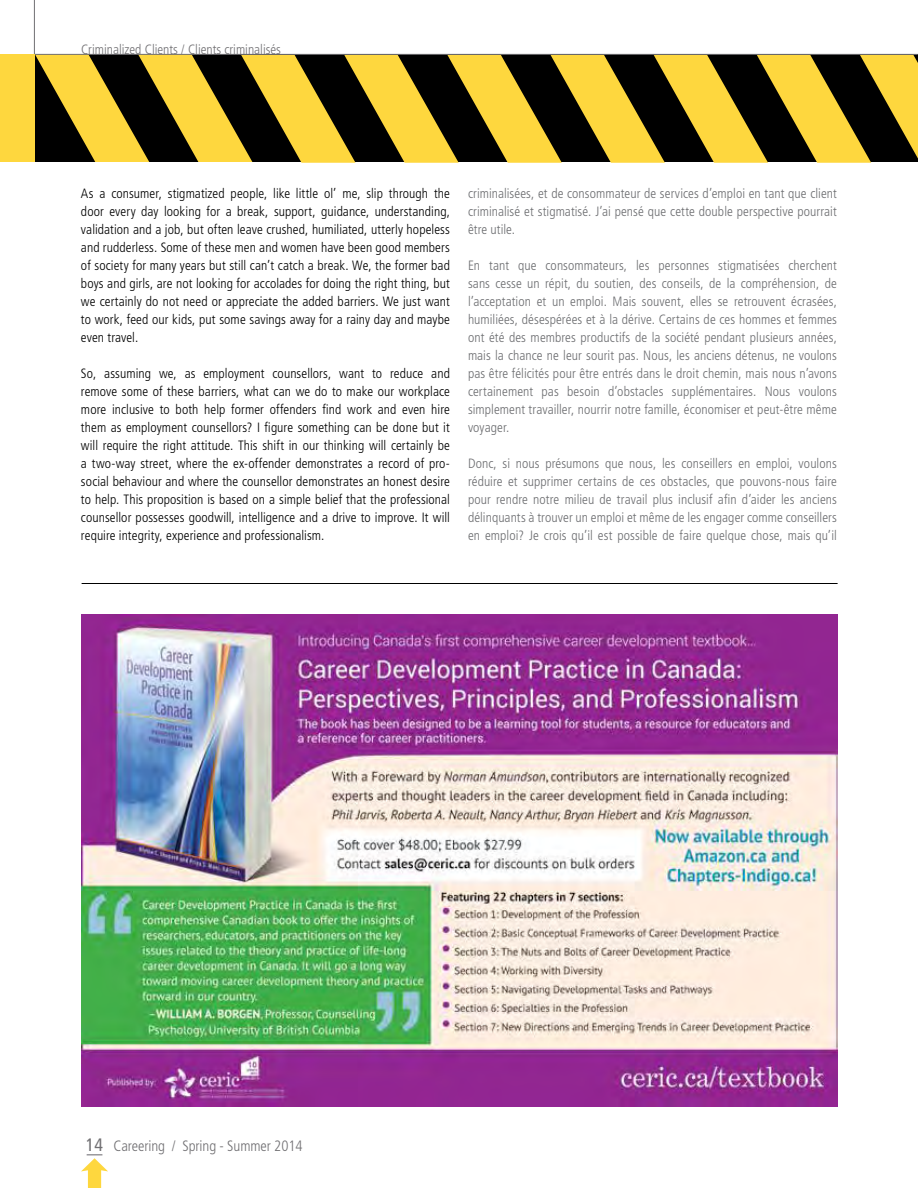
<style>
.page{position:relative;width:918px;height:1188px;background:#fff}
.page>*{position:absolute;margin:0;border:0;box-sizing:border-box;transform-origin:0 0}
.t1{font:300 condensed 15px "Frutiger LT Std";letter-spacing:-.005em;color:#717073}
.t2{font:300 condensed 13.5px/18px "Frutiger LT Std";letter-spacing:.005em;color:#000;text-align:justify}
.t3{font:300 condensed 13.5px/18px "Frutiger LT Std";letter-spacing:.005em;color:#6d6e71;text-align:justify}
.t4{font:300 condensed 13.5px "Frutiger LT Std";color:#717073}
.s1{font-weight:400;font-size:18px}
</style>
<div class="page">
<svg style="left:35px;top:55px;width:883px;height:108px"></svg>
<hr style="left:34px;top:54px;width:884px;height:1px;background:#717073">
<hr style="left:34px;top:0;width:1px;height:55px;background:#717073">
<svg style="left:81px;top:1154px;width:27px;height:34px"></svg>
<div style="left:0;top:54px;width:34px;height:108px;background:#fed73e"></div>
<img style="left:82px;top:615px;width:756px;height:492px">
<hr style="left:82px;top:583px;width:756px;height:1px;background:#000">
<p class="t4" style="left:81px;top:42px;width:202px">Criminalized Clients / Clients criminalisés</p>
<p class="t2" style="left:81px;top:184px;width:370px">As a consumer, stigmatized people, like little ol’ me, slip through the door every day looking for a break, support, guidance, understanding, validation and a job, but often leave crushed, humiliated, utterly hopeless and rudderless. Some of these men and women have been good members of society for many years but still can’t catch a break. We, the former bad boys and girls, are not looking for accolades for doing the right thing, but we certainly do not need or appreciate the added barriers. We just want to work, feed our kids, put some savings away for a rainy day and maybe even travel.</p>
<p class="t2" style="left:81px;top:364px;width:371px">So, assuming we, as employment counsellors, want to reduce and remove some of these barriers, what can we do to make our workplace more inclusive to both help former offenders find work and even hire them as employment counsellors? I figure something can be done but it will require the right attitude. This shift in our thinking will certainly be a two-way street, where the ex-offender demonstrates a record of pro&shy;social behaviour and where the counsellor demonstrates an honest desire to help. This proposition is based on a simple belief that the professional counsellor possesses goodwill, intelligence and a drive to improve. It will require integrity, experience and professionalism.</p>
<p class="t3" style="left:468px;top:185px;width:370px">criminalisées, et de consommateur de services d’emploi en tant que client criminalisé et stigmatisé. J’ai pensé que cette double perspective pourrait être utile.</p>
<p class="t3" style="left:468px;top:257px;width:370px">En tant que consommateurs, les personnes stigmatisées cherchent sans cesse un répit, du soutien, des conseils, de la compréhension, de l’acceptation et un emploi. Mais souvent, elles se retrouvent écrasées, humiliées, désespérées et à la dérive. Certains de ces hommes et femmes ont été des membres productifs de la société pendant plusieurs années, mais la chance ne leur sourit pas. Nous, les anciens détenus, ne voulons pas être félicités pour être entrés dans le droit chemin, mais nous n’avons certainement pas besoin d’obstacles supplémentaires. Nous voulons simplement travailler, nourrir notre famille, économiser et peut-être même voyager.</p>
<p class="t3" style="left:468px;top:454px;width:370px">Donc, si nous présumons que nous, les conseillers en emploi, voulons réduire et supprimer certains de ces obstacles, que pouvons-nous faire pour rendre notre milieu de travail plus inclusif afin d’aider les anciens délinquants à trouver un emploi et même de les engager comme conseillers en emploi? Je crois qu’il est possible de faire quelque chose, mais qu’il</p>
<p class="t1" style="left:86px;top:1137px;width:218px"><span class="s1">14</span> Careering / Spring - Summer 2014</p>
</div>
